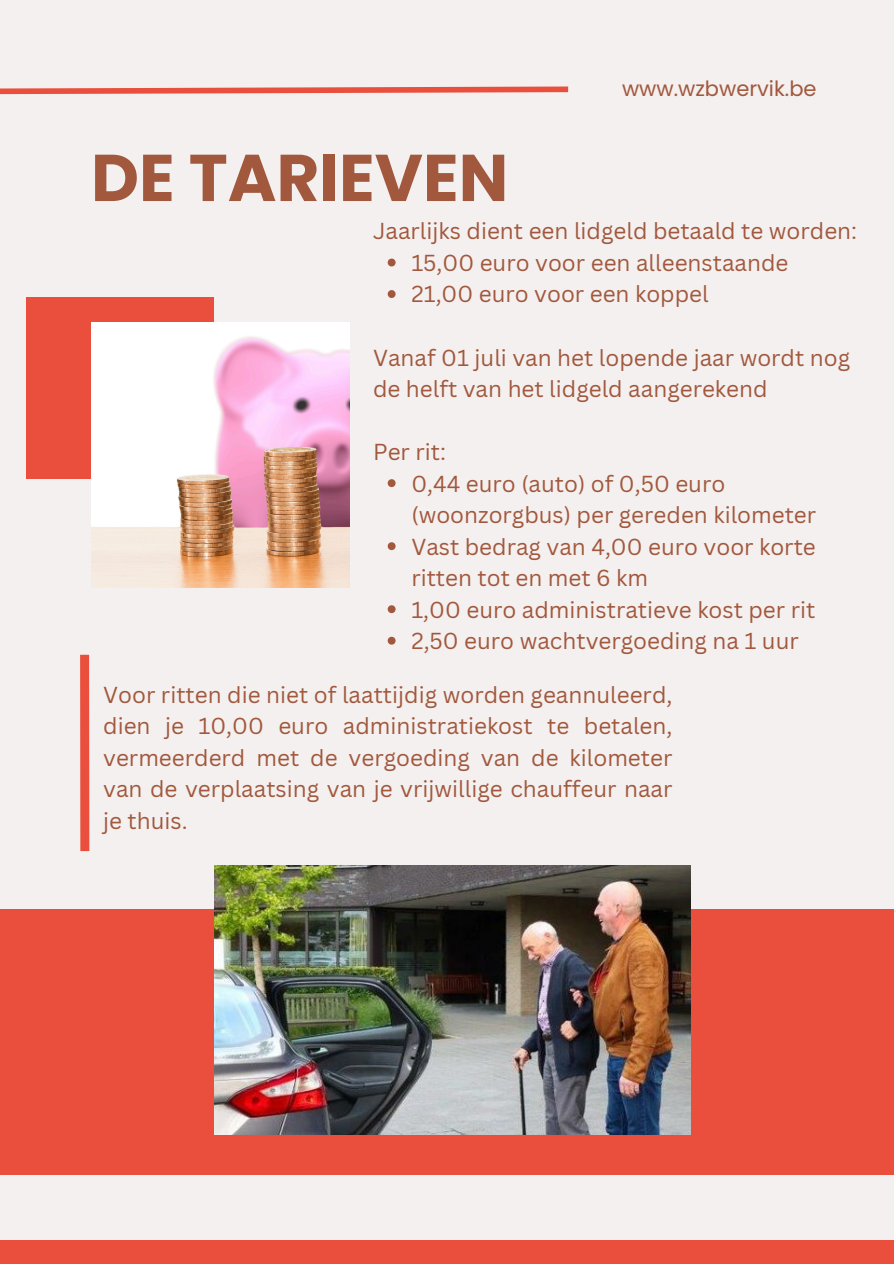
<style>
.page{position:relative;width:894px;height:1264px;background:#fff}
.page>*{position:absolute;margin:0;border:0;box-sizing:border-box;transform-origin:0 0}
.t1{font:700 66px "Poppins";color:#a2583d}
.t2{font:22.5px/31.5px "Canva Sans";color:#a2583d}
.t3{font:21px "Poppins";color:#a2583d}
</style>
<div class="page">
<div style="left:0;top:0;width:893px;height:1263px;background:#f3f0ef"></div>
<div style="left:0;top:1240px;width:893px;height:23px;background:#ea4e3c"></div>
<svg style="left:0;top:86px;width:569px;height:9px"></svg>
<div style="left:0;top:908px;width:893px;height:266px;background:#ea4e3c"></div>
<div style="left:80px;top:654px;width:9px;height:197px;background:#ea4e3c"></div>
<div style="left:27px;top:297px;width:187px;height:181px;background:#ea4e3c"></div>
<img style="left:91px;top:323px;width:259px;height:264px">
<img style="left:215px;top:865px;width:475px;height:269px">
<svg style="left:387px;top:258px;width:8px;height:8px"></svg>
<svg style="left:387px;top:290px;width:8px;height:8px"></svg>
<svg style="left:387px;top:479px;width:8px;height:8px"></svg>
<svg style="left:387px;top:542px;width:8px;height:8px"></svg>
<svg style="left:387px;top:605px;width:8px;height:8px"></svg>
<svg style="left:387px;top:636px;width:8px;height:8px"></svg>
<p class="t3" style="left:622px;top:74px;width:196px">www.wzbwervik.be</p>
<p class="t1" style="left:91px;top:132px;width:418px">DE TARIEVEN</p>
<p class="t2" style="left:373px;top:215px;width:485px">Jaarlijks dient een lidgeld betaald te worden:</p>
<p class="t2" style="left:411px;top:246px;width:378px">15,00 euro voor een alleenstaande</p>
<p class="t2" style="left:411px;top:278px;width:299px">21,00 euro voor een koppel</p>
<p class="t2" style="left:373px;top:341px;width:478px">Vanaf 01 juli van het lopende jaar wordt nog de helft van het lidgeld aangerekend</p>
<p class="t2" style="left:373px;top:435px;width:74px">Per rit:</p>
<p class="t2" style="left:411px;top:467px;width:406px">0,44 euro (auto) of 0,50 euro (woonzorgbus) per gereden kilometer</p>
<p class="t2" style="left:411px;top:530px;width:406px">Vast bedrag van 4,00 euro voor korte ritten tot en met 6 km</p>
<p class="t2" style="left:411px;top:593px;width:405px">1,00 euro administratieve kost per rit</p>
<p class="t2" style="left:411px;top:624px;width:389px">2,50 euro wachtvergoeding na 1 uur</p>
<p class="t2" style="left:103px;top:678px;width:570px;text-align:justify">Voor ritten die niet of laattijdig worden geannuleerd, dien je 10,00 euro administratiekost te betalen, vermeerderd met de vergoeding van de kilometer van de verplaatsing van je vrijwillige chauffeur naar je thuis.</p>
</div>
